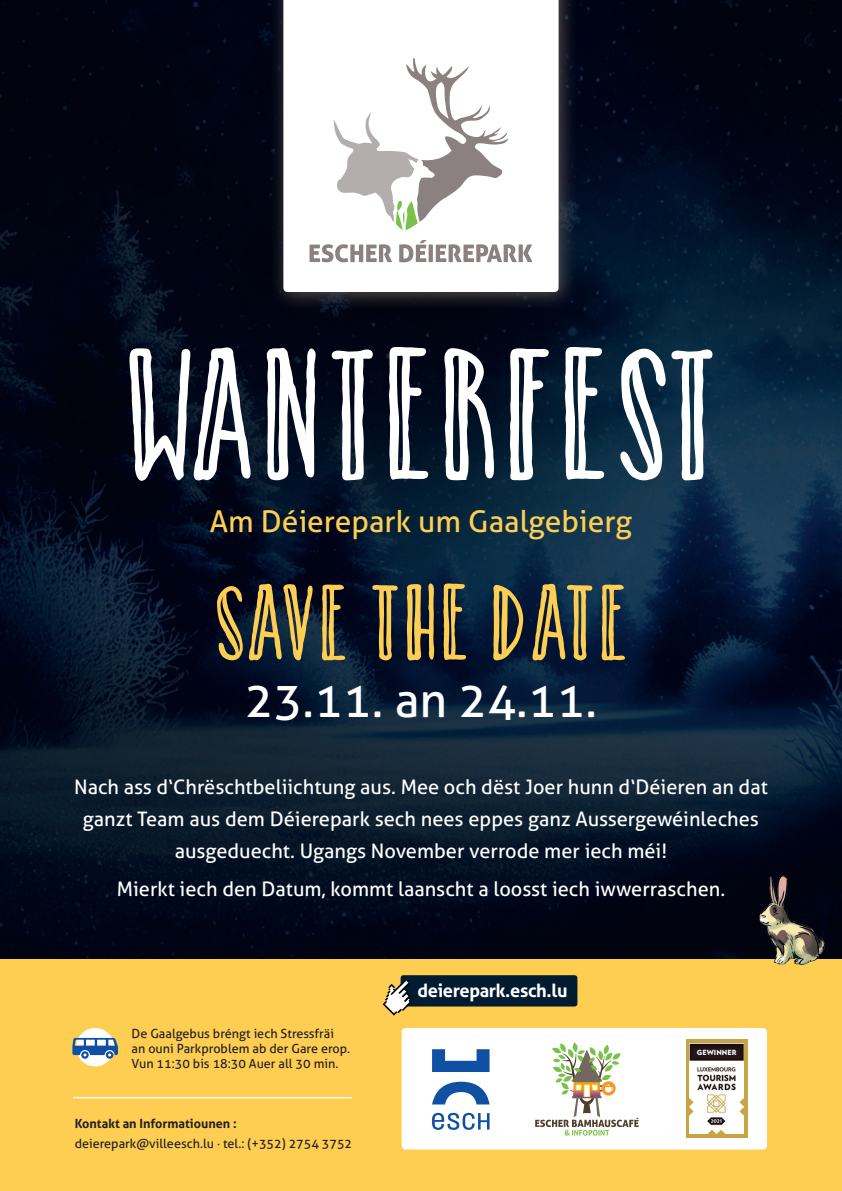
<style>
.page{position:relative;width:842px;height:1191px;background:#fff}
.page>*{position:absolute;margin:0;border:0;box-sizing:border-box;transform-origin:0 0}
.t1{font:177px "Catalina Avalon Sans Inline";color:#fff}
.t2{font:102px "Catalina Avalon Sans Inline";color:#fece53}
.t3{font:48px "Aller";color:#fff}
.t4{font:30px "Aller";color:#fece53}
.t5{font:20px/32px "Aller";color:#fff;text-align:center}
.t6{font:700 18.2px "Aller";letter-spacing:-.02em;color:#fff}
.t7{font:12.6px/15.2px "Aller";color:#231f20}
.t8{font:700 12.6px "Aller";color:#231f20}
.t9{font:900 7px "Verlag";color:#fff}
</style>
<div class="page">
<img style="left:0;top:0;width:842px;height:959px">
<div style="left:0;top:959px;width:842px;height:232px;background:#fece53"></div>
<svg style="left:269px;top:0;width:309px;height:311px;background:#111522"></svg>
<svg style="left:283px;top:0;width:276px;height:292px"></svg>
<div style="left:402px;top:1028px;width:365px;height:121px;background:#fff;border-radius:4px"></div>
<svg style="left:432px;top:1081px;width:57px;height:23px"></svg>
<svg style="left:432px;top:1049px;width:57px;height:23px"></svg>
<svg style="left:432px;top:1112px;width:57px;height:17px"></svg>
<svg style="left:686px;top:1039px;width:61px;height:99px"></svg>
<img style="left:690px;top:1044px;width:54px;height:90px">
<div style="left:694px;top:1048px;width:46px;height:9px;background:#24171a"></div>
<div style="left:401px;top:975px;width:176px;height:31px;background:#011b30;border-radius:3px"></div>
<svg style="left:383px;top:979px;width:28px;height:36px"></svg>
<svg style="left:309px;top:240px;width:223px;height:22px"></svg>
<svg style="left:333px;top:57px;width:176px;height:173px"></svg>
<svg style="left:535px;top:1042px;width:104px;height:93px"></svg>
<div style="left:76px;top:1028px;width:38px;height:38px;background:#fff;border-radius:50%"></div>
<svg style="left:72px;top:1038px;width:46px;height:20px"></svg>
<hr style="left:73px;top:1097px;width:279px;height:1px;background:#fff">
<img style="left:753px;top:868px;width:77px;height:98px">
<h1 class="t1" style="left:121px;top:311px;width:601px">WANTERFEST</h1>
<h3 class="t4" style="left:210px;top:503px;width:424px">Am Déierepark um Gaalgebierg</h3>
<h2 class="t2" style="left:212px;top:563px;width:419px">SAVE THE DATE</h2>
<h3 class="t3" style="left:245px;top:671px;width:353px">23.11. an 24.11.</h3>
<p class="t5" style="left:74px;top:771px;width:695px">Nach ass d‘Chrëschtbeliichtung aus. Mee och dëst Joer hunn d‘Déieren an dat ganzt Team aus dem Déierepark sech nees eppes ganz Aussergewéinleches ausgeduecht. Ugangs November verrode mer iech méi!</p>
<p class="t5" style="left:117px;top:872px;width:610px">Mierkt iech den Datum, kommt laanscht a loosst iech iwwerraschen.</p>
<p class="t7" style="left:132px;top:1025px;width:220px">De Gaalgebus bréngt iech Stressfräi an ouni Parkproblem ab der Gare erop.<br>Vun 11:30 bis 18:30 Auer all 30 min.</p>
<p class="t8" style="left:75px;top:1115px;width:163px">Kontakt an Informatiounen :</p>
<p class="t7" style="left:75px;top:1135px;width:279px">deierepark@villeesch.lu · tel.: (+352) 2754 3752</p>
<p class="t6" style="left:417px;top:979px;width:151px">deierepark.esch.lu</p>
<p class="t9" style="left:697px;top:1046px;width:41px">GEWINNER</p>
</div>
